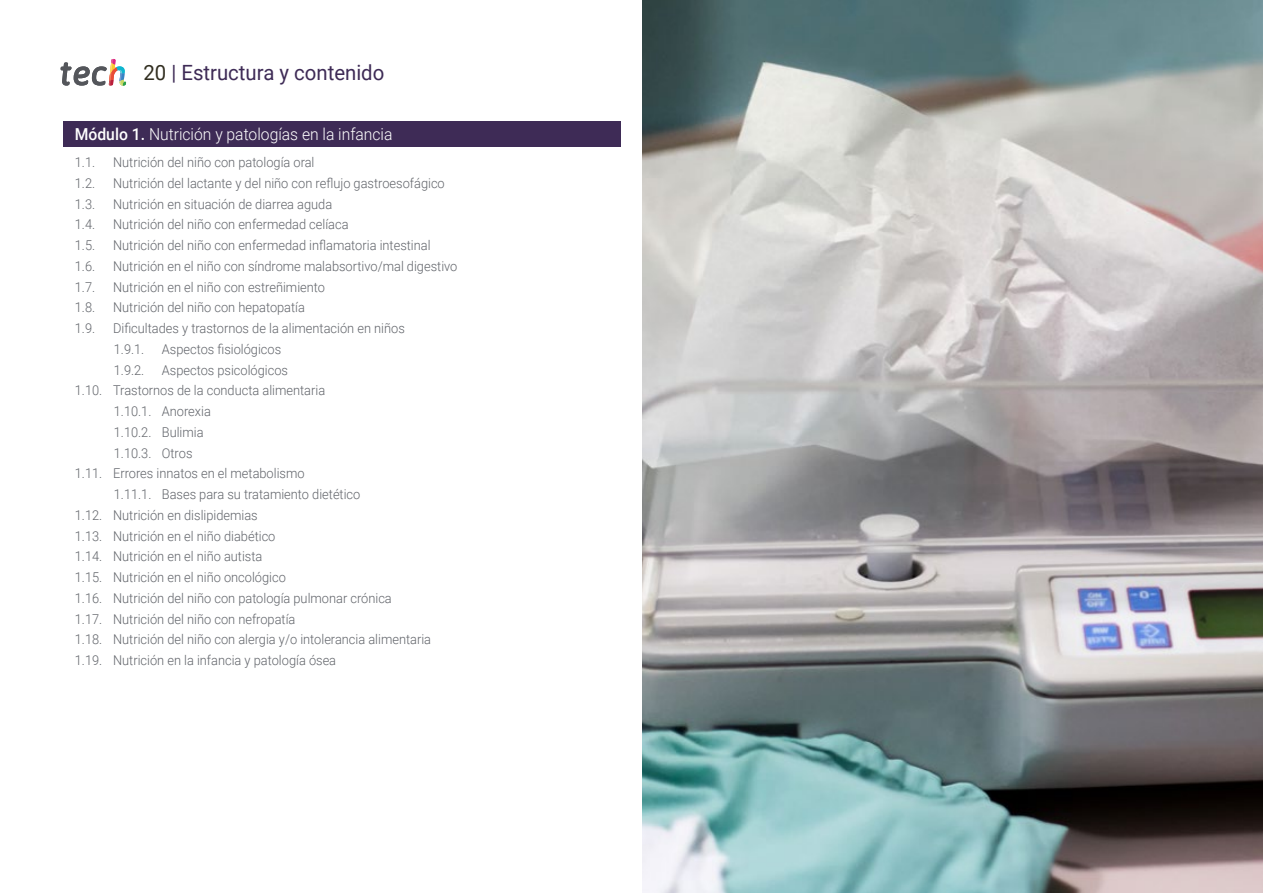
<style>
.page{position:relative;width:1263px;height:893px;background:#fff}
.page>*{position:absolute;margin:0;border:0;box-sizing:border-box;transform-origin:0 0}
.t1{font:21px "Roboto";color:#3e2b56}
.t2{font:300 16.5px "Roboto";color:#fff;scale:.95 1}
.t3{font:300 13.5px/20.7px "Roboto";color:#61646a;scale:.95 1}
.s1{color:#312e20}
.s2{font-weight:500}
</style>
<div class="page">
<div style="left:64px;top:121px;width:557px;height:25px;background:#3e2b56"></div>
<img style="left:642px;top:0;width:621px;height:893px">
<svg style="left:61px;top:59px;width:65px;height:27px"></svg>
<h1 class="t1" style="left:144px;top:57px;width:242px"><span class="s1">20</span> | Estructura y contenido</h1>
<p class="t2" style="left:75px;top:123px;width:336px"><span class="s2">Módulo 1.</span> Nutrición y patologías en la infancia</p>
<p class="t3" style="left:75px;top:151px;width:23px">1.1.</p>
<p class="t3" style="left:113px;top:151px;width:213px">Nutrición del niño con patología oral</p>
<p class="t3" style="left:75px;top:172px;width:23px">1.2.</p>
<p class="t3" style="left:113px;top:172px;width:351px">Nutrición del lactante y del niño con reflujo gastroesofágico</p>
<p class="t3" style="left:75px;top:193px;width:23px">1.3.</p>
<p class="t3" style="left:113px;top:193px;width:232px">Nutrición en situación de diarrea aguda</p>
<p class="t3" style="left:75px;top:214px;width:23px">1.4.</p>
<p class="t3" style="left:113px;top:214px;width:249px">Nutrición del niño con enfermedad celíaca</p>
<p class="t3" style="left:75px;top:234px;width:23px">1.5.</p>
<p class="t3" style="left:113px;top:234px;width:336px">Nutrición del niño con enfermedad inflamatoria intestinal</p>
<p class="t3" style="left:75px;top:255px;width:23px">1.6.</p>
<p class="t3" style="left:113px;top:255px;width:364px">Nutrición en el niño con síndrome malabsortivo/mal digestivo</p>
<p class="t3" style="left:75px;top:276px;width:23px">1.7.</p>
<p class="t3" style="left:113px;top:276px;width:225px">Nutrición en el niño con estreñimiento</p>
<p class="t3" style="left:75px;top:297px;width:23px">1.8.</p>
<p class="t3" style="left:113px;top:297px;width:203px">Nutrición del niño con hepatopatía</p>
<p class="t3" style="left:75px;top:317px;width:23px">1.9.</p>
<p class="t3" style="left:113px;top:317px;width:309px">Dificultades y trastornos de la alimentación en niños<br>1.9.1.</p>
<p class="t3" style="left:162px;top:338px;width:127px">Aspectos fisiológicos</p>
<p class="t3" style="left:114px;top:359px;width:34px">1.9.2.</p>
<p class="t3" style="left:162px;top:359px;width:134px">Aspectos psicológicos</p>
<p class="t3" style="left:75px;top:380px;width:265px">1.10. Trastornos de la conducta alimentaria</p>
<p class="t3" style="left:114px;top:400px;width:104px">1.10.1. Anorexia</p>
<p class="t3" style="left:114px;top:421px;width:96px">1.10.2. Bulimia</p>
<p class="t3" style="left:114px;top:442px;width:84px">1.10.3. Otros</p>
<p class="t3" style="left:75px;top:463px;width:243px">1.11. Errores innatos en el metabolismo</p>
<p class="t3" style="left:114px;top:483px;width:261px">1.11.1. Bases para su tratamiento dietético</p>
<p class="t3" style="left:75px;top:504px;width:194px">1.12. Nutrición en dislipidemias</p>
<p class="t3" style="left:75px;top:525px;width:213px">1.13. Nutrición en el niño diabético</p>
<p class="t3" style="left:75px;top:546px;width:199px">1.14. Nutrición en el niño autista</p>
<p class="t3" style="left:75px;top:566px;width:224px">1.15. Nutrición en el niño oncológico</p>
<p class="t3" style="left:75px;top:587px;width:335px">1.16. Nutrición del niño con patología pulmonar crónica</p>
<p class="t3" style="left:75px;top:608px;width:234px">1.17. Nutrición del niño con nefropatía</p>
<p class="t3" style="left:75px;top:629px;width:377px">1.18. Nutrición del niño con alergia y/o intolerancia alimentaria</p>
<p class="t3" style="left:75px;top:649px;width:277px">1.19. Nutrición en la infancia y patología ósea</p>
</div>
